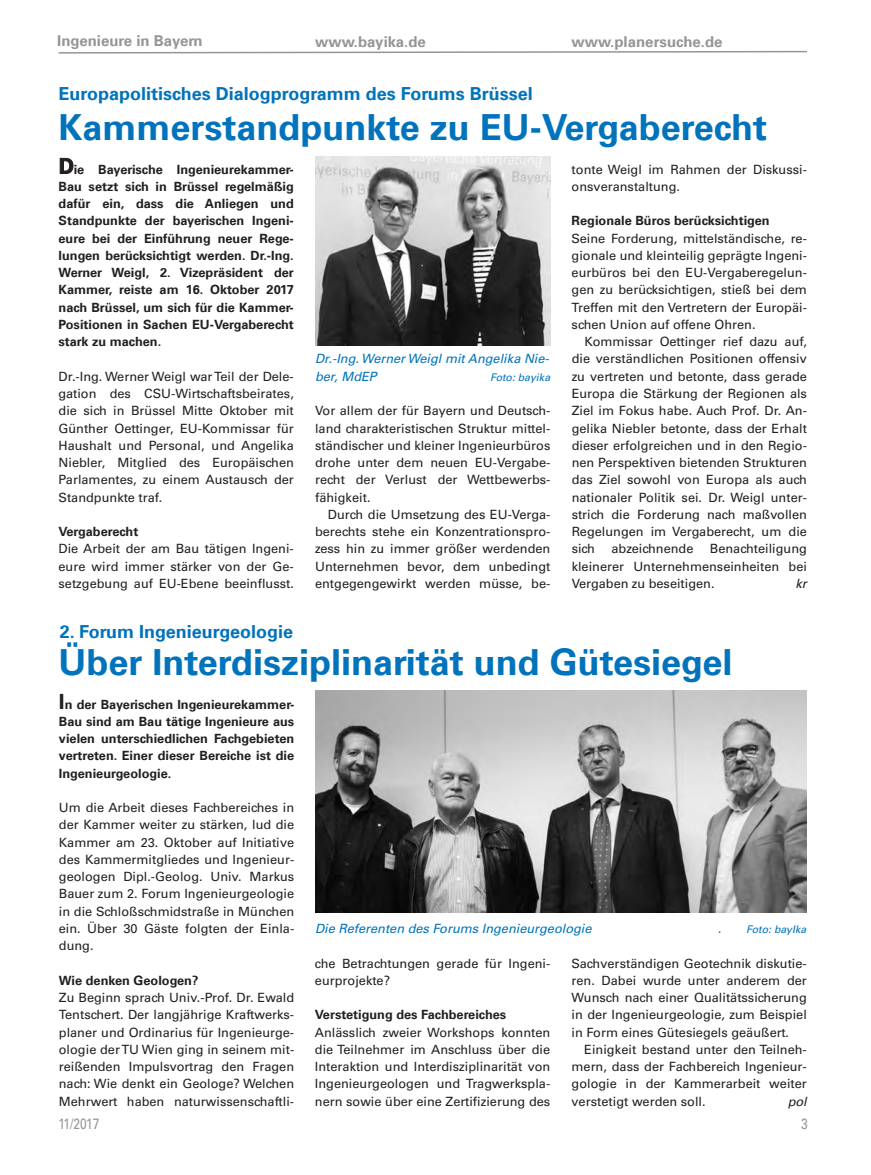
<style>
.page{position:relative;width:871px;height:1175px;background:#fff}
.page>*{position:absolute;margin:0;border:0;box-sizing:border-box;transform-origin:0 0}
.t1{font:700 36px "Univers";color:#0073bc}
.t2{font:700 18px "Univers";color:#0073bc}
.t3{font:700 15px "Univers";color:#939598}
.t4{font:15px "Univers";letter-spacing:-.035em;color:#939598;scale:.8 1}
.t5{font:12.75px/17.2px "Univers";color:#231f20;text-align:justify}
.t6{font:700 12.75px/17.2px "Univers";color:#231f20;text-align:justify}
.t7{font:italic 12.75px/17.2px "Univers";color:#0073bc}
.t8{font:italic 12.75px "Univers";color:#231f20}
.t9{font:italic 10.5px "Univers";color:#0073bc}
.s1{font-size:21px}
</style>
<div class="page">
<svg style="left:58px;top:50px;width:749px;height:4px"></svg>
<img style="left:315px;top:156px;width:235px;height:189px">
<img style="left:315px;top:690px;width:492px;height:222px">
<p class="t3" style="left:57px;top:32px;width:147px">Ingenieure in Bayern</p>
<p class="t3" style="left:315px;top:32px;width:112px">www.bayika.de</p>
<p class="t3" style="left:571px;top:32px;width:153px">www.planersuche.de</p>
<h2 class="t2" style="left:59px;top:83px;width:476px">Europapolitisches Dialogprogramm des Forums Brüssel</h2>
<h1 class="t1" style="left:59px;top:106px;width:710px">Kammerstandpunkte zu EU-Vergaberecht</h1>
<p class="t6" style="left:59px;top:161px;width:237px"><span class="s1">D</span>ie Bayerische Ingenieurekammer-Bau setzt sich in Brüssel regelmäßig dafür ein, dass die Anliegen und Standpunkte der bayerischen Ingeni&shy;eure bei der Einführung neuer Rege&shy;lungen berücksichtigt werden. Dr.-Ing.<br>Werner Weigl, 2. Vizepräsident der Kammer, reiste am 16. Oktober 2017 nach Brüssel, um sich für die Kammer-Positionen in Sachen EU-Vergaberecht stark zu machen.</p>
<p class="t5" style="left:59px;top:369px;width:237px">Dr.-Ing. Werner Weigl war Teil der Dele&shy;gation des CSU-Wirtschaftsbeirates, die sich in Brüssel Mitte Oktober mit Günther Oettinger, EU-Kommissar für Haushalt und Personal, und Angelika Niebler, Mitglied des Europäischen Parlamentes, zu einem Austausch der Standpunkte traf.</p>
<p class="t6" style="left:59px;top:523px;width:81px">Vergaberecht</p>
<p class="t5" style="left:59px;top:541px;width:237px">Die Arbeit der am Bau tätigen Ingeni&shy;eure wird immer stärker von der Ge&shy;setzgebung auf EU-Ebene beeinflusst.</p>
<p class="t5" style="left:572px;top:162px;width:237px">tonte Weigl im Rahmen der Diskussi&shy;onsveranstaltung.</p>
<p class="t6" style="left:572px;top:212px;width:200px">Regionale Büros berücksichtigen</p>
<p class="t5" style="left:572px;top:231px;width:237px">Seine Forderung, mittelständische, re&shy;gionale und kleinteilig geprägte Ingeni&shy;eurbüros bei den EU-Vergaberegelun&shy;gen zu berücksichtigen, stieß bei dem Treffen mit den Vertretern der Europäi&shy;schen Union auf offene Ohren.</p>
<p class="t5" style="left:572px;top:334px;width:237px;text-indent:13px">Kommissar Oettinger rief dazu auf, die verständlichen Positionen offensiv zu vertreten und betonte, dass gerade Europa die Stärkung der Regionen als Ziel im Fokus habe. Auch Prof. Dr. An&shy;gelika Niebler betonte, dass der Erhalt dieser erfolgreichen und in den Regio&shy;nen Perspektiven bietenden Strukturen das Ziel sowohl von Europa als auch nationaler Politik sei. Dr. Weigl unter&shy;strich die Forderung nach maßvollen Regelungen im Vergaberecht, um die sich</p>
<p class="t7" style="left:315px;top:351px;width:235px">Dr.-Ing. Werner Weigl mit Angelika Nie&shy;ber, MdEP</p>
<p class="t9" style="left:490px;top:373px;width:62px">Foto: bayika</p>
<p class="t5" style="left:315px;top:403px;width:237px">Vor allem der für Bayern und Deutsch&shy;land charakteristischen Struktur mittel&shy;ständischer und kleiner Ingenieurbüros drohe unter dem neuen EU-Vergabe&shy;recht der Verlust der Wettbewerbs&shy;fähigkeit.</p>
<p class="t5" style="left:315px;top:507px;width:237px;text-indent:13px">Durch die Umsetzung des EU-Verga&shy;berechts stehe ein Konzentrationspro&shy;zess hin zu immer größer werdenden Unternehmen bevor, dem unbedingt entgegengewirkt werden müsse, be-</p>
<p class="t5" style="left:572px;top:541px;width:237px;text-indent:138px">Benachteiligung kleinerer Unternehmenseinheiten bei Vergaben zu beseitigen.</p>
<p class="t5" style="left:611px;top:541px;width:83px">abzeichnende</p>
<p class="t8" style="left:796px;top:578px;width:13px">kr</p>
<h2 class="t2" style="left:60px;top:621px;width:235px">2. Forum Ingenieurgeologie</h2>
<h1 class="t1" style="left:59px;top:641px;width:675px">Über Interdisziplinarität und Gütesiegel</h1>
<p class="t6" style="left:59px;top:695px;width:237px"><span class="s1">I</span>n der Bayerischen Ingenieurekammer-Bau sind am Bau tätige Ingenieure aus vielen unterschiedlichen Fachgebieten vertreten. Einer dieser Bereiche ist die Ingenieurgeologie.</p>
<p class="t5" style="left:59px;top:800px;width:237px">Um die Arbeit dieses Fachbereiches in der Kammer weiter zu stärken, lud die Kammer am 23. Oktober auf Initiative des Kammermitgliedes und Ingenieur&shy;geologen Dipl.-Geolog. Univ. Markus Bauer zum 2. Forum Ingenieurgeologie in die Schloßschmidstraße in München ein. Über 30 Gäste folgten der Einla&shy;dung.</p>
<p class="t6" style="left:59px;top:971px;width:141px">Wie denken Geologen?</p>
<p class="t5" style="left:59px;top:990px;width:237px">Zu Beginn sprach Univ.-Prof. Dr. Ewald Tentschert. Der langjährige Kraftwerks&shy;planer und Ordinarius für Ingenieurge&shy;ologie der TU Wien ging in seinem mit&shy;reißenden Impulsvortrag den Fragen nach: Wie denkt ein Geologe? Welchen Mehrwert haben naturwissenschaftli-</p>
<p class="t7" style="left:315px;top:921px;width:278px">Die Referenten des Forums Ingenieurgeologie</p>
<p class="t7" style="left:718px;top:921px;width:5px">.</p>
<p class="t9" style="left:746px;top:925px;width:62px">Foto: bayIka</p>
<p class="t5" style="left:572px;top:955px;width:237px">Sachverständigen Geotechnik diskutie&shy;ren. Dabei wurde unter anderem der Wunsch nach einer Qualitätssicherung in der Ingenieurgeologie, zum Beispiel in Form eines Gütesiegels geäußert.</p>
<p class="t5" style="left:572px;top:1041px;width:237px;text-indent:13px">Einigkeit bestand unter den Teilneh&shy;mern, dass der Fachbereich Ingenieur&shy;gologie in der Kammerarbeit weiter verstetigt werden soll.</p>
<p class="t5" style="left:315px;top:955px;width:237px">che Betrachtungen gerade für Ingeni&shy;eurprojekte?</p>
<p class="t6" style="left:315px;top:1006px;width:193px">Verstetigung des Fachbereiches</p>
<p class="t5" style="left:315px;top:1024px;width:237px">Anlässlich zweier Workshops konnten die Teilnehmer im Anschluss über die Interaktion und Interdisziplinarität von Ingenieurgeologen und Tragwerkspla&shy;nern sowie über eine Zertifizierung des</p>
<p class="t8" style="left:788px;top:1096px;width:21px">pol</p>
<p class="t4" style="left:59px;top:1117px;width:53px">11/2017</p>
<p class="t4" style="left:801px;top:1117px;width:10px">3</p>
</div>
